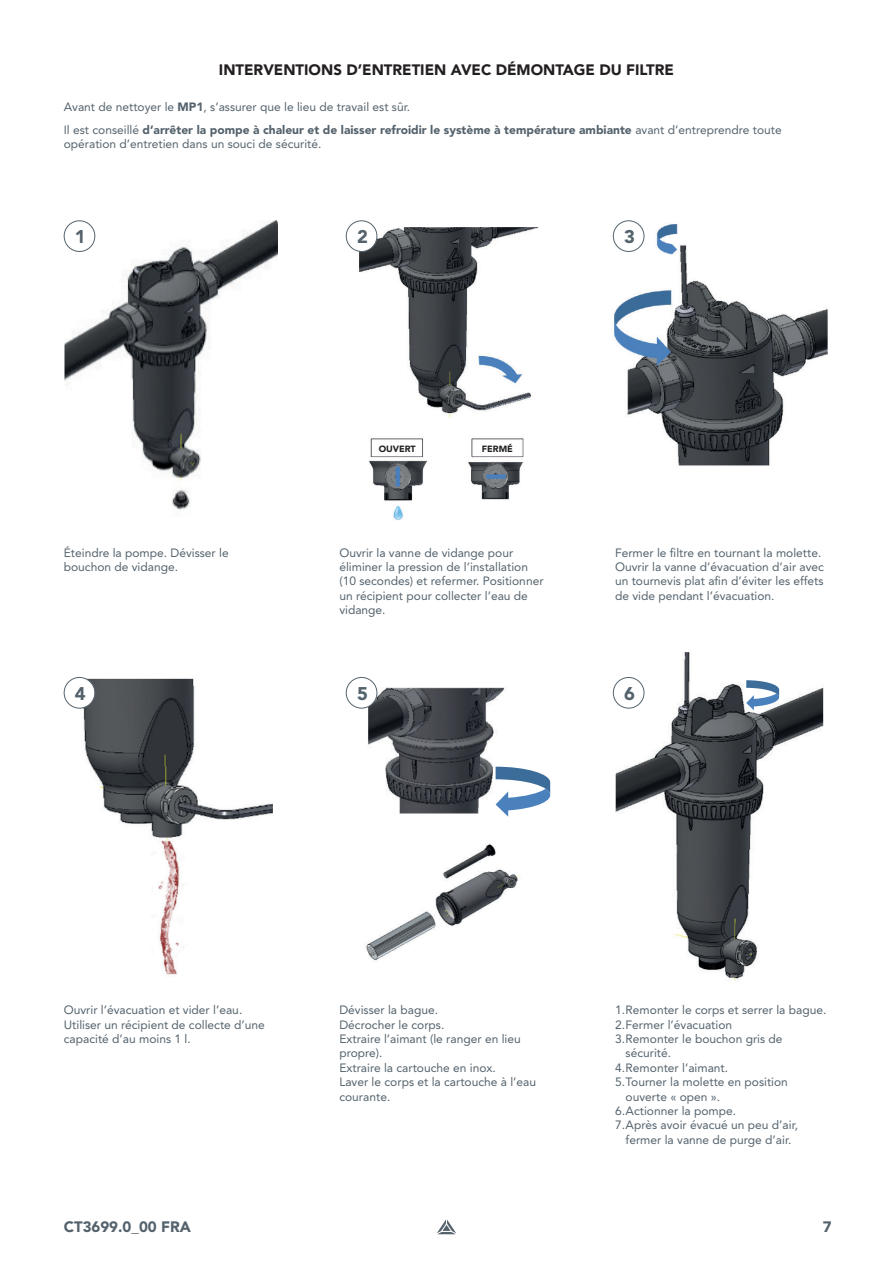
<style>
.page{position:relative;width:893px;height:1263px;background:#fff}
.page>*{position:absolute;margin:0;border:0;box-sizing:border-box;transform-origin:0 0}
.t1{font:900 18.3px "Avenir LT Pro";color:#54626c}
.t2{font:900 15px "Avenir LT Pro";color:#231f20}
.t3{font:900 15px "Avenir LT Pro";color:#54626c}
.t4{font:12px/14.4px "Avenir LT Pro";color:#54626c}
.t5{font:900 9px "Avenir LT Pro";color:#231f20}
.s1{font-weight:900}
</style>
<div class="page">
<svg style="left:437px;top:1219px;width:19px;height:15px"></svg>
<img style="left:365px;top:844px;width:154px;height:117px">
<img style="left:367px;top:688px;width:138px;height:126px">
<svg style="left:496px;top:767px;width:55px;height:50px"></svg>
<img style="left:616px;top:652px;width:197px;height:329px">
<svg style="left:746px;top:680px;width:34px;height:30px"></svg>
<img style="left:65px;top:679px;width:208px;height:296px">
<img style="left:613px;top:223px;width:214px;height:243px">
<img style="left:369px;top:438px;width:155px;height:82px">
<img style="left:64px;top:220px;width:214px;height:290px">
<img style="left:346px;top:227px;width:193px;height:191px">
<div style="left:64px;top:221px;width:31px;height:30px;background:#fff;border-radius:50%"></div>
<div style="left:64px;top:220px;width:31px;height:32px;border:1px solid #55636c;border-radius:50%"></div>
<div style="left:64px;top:677px;width:31px;height:31px;background:#fff;border-radius:50%"></div>
<div style="left:64px;top:677px;width:31px;height:31px;border:1px solid #55636c;border-radius:50%"></div>
<div style="left:346px;top:221px;width:31px;height:30px;background:#fff;border-radius:50%"></div>
<div style="left:346px;top:220px;width:31px;height:32px;border:1px solid #55636c;border-radius:50%"></div>
<div style="left:346px;top:677px;width:31px;height:31px;background:#fff;border-radius:50%"></div>
<div style="left:346px;top:677px;width:31px;height:31px;border:1px solid #55636c;border-radius:50%"></div>
<div style="left:613px;top:221px;width:31px;height:30px;background:#fff;border-radius:50%"></div>
<div style="left:613px;top:220px;width:31px;height:32px;border:1px solid #55636c;border-radius:50%"></div>
<div style="left:613px;top:677px;width:31px;height:31px;background:#fff;border-radius:50%"></div>
<div style="left:613px;top:677px;width:31px;height:31px;border:1px solid #55636c;border-radius:50%"></div>
<div style="left:378px;top:441px;width:39px;height:15px;background:#fff"></div>
<div style="left:476px;top:441px;width:43px;height:14px;background:#fff"></div>
<p class="t2" style="left:219px;top:61px;width:457px">INTERVENTIONS D’ENTRETIEN AVEC DÉMONTAGE DU FILTRE</p>
<p class="t4" style="left:64px;top:100px;width:348px">Avant de nettoyer le <span class="s1">MP1</span>, s’assurer que le lieu de travail est sûr.</p>
<p class="t4" style="left:64px;top:123px;width:719px">Il est conseillé <span class="s1">d’arrêter la pompe à chaleur et de laisser refroidir le système à température ambiante</span> avant d’entreprendre toute opération d’entretien dans un souci de sécurité.</p>
<p class="t1" style="left:75px;top:226px;width:12px">1</p>
<p class="t1" style="left:357px;top:226px;width:12px">2</p>
<p class="t1" style="left:624px;top:226px;width:12px">3</p>
<p class="t5" style="left:379px;top:443px;width:38px">OUVERT</p>
<p class="t5" style="left:482px;top:443px;width:33px">FERMÉ</p>
<p class="t4" style="left:64px;top:545px;width:166px">Éteindre la pompe. Dévisser le bouchon de vidange.</p>
<p class="t4" style="left:339px;top:545px;width:206px">Ouvrir la vanne de vidange pour éliminer la pression de l’installation (10 secondes) et refermer. Positionner un récipient pour collecter l’eau de vidange.</p>
<p class="t4" style="left:615px;top:545px;width:211px">Fermer le filtre en tournant la molette.<br>Ouvrir la vanne d’évacuation d’air avec un tournevis plat afin d’éviter les effets de vide pendant l’évacuation.</p>
<p class="t1" style="left:75px;top:682px;width:12px">4</p>
<p class="t1" style="left:357px;top:682px;width:12px">5</p>
<p class="t1" style="left:624px;top:682px;width:12px">6</p>
<p class="t4" style="left:64px;top:1003px;width:203px">Ouvrir l’évacuation et vider l’eau.<br>Utiliser un récipient de collecte d’une capacité d’au moins 1 l.</p>
<p class="t3" style="left:64px;top:1218px;width:129px">CT3699.0_00 FRA</p>
<p class="t4" style="left:339px;top:1003px;width:198px">Dévisser la bague.<br>Décrocher le corps.<br>Extraire l’aimant (le ranger en lieu propre).<br>Extraire la cartouche en inox.<br>Laver le corps et la cartouche à l’eau courante.</p>
<p class="t4" style="left:615px;top:1003px;width:213px">1.Remonter le corps et serrer la bague.</p>
<p class="t4" style="left:615px;top:1017px;width:119px">2.Fermer l’évacuation</p>
<p class="t4" style="left:626px;top:1031px;width:158px;text-indent:-11px">3.Remonter le bouchon gris de sécurité.</p>
<p class="t4" style="left:615px;top:1060px;width:115px">4.Remonter l’aimant.</p>
<p class="t4" style="left:626px;top:1075px;width:164px;text-indent:-11px">5.Tourner la molette en position ouverte « open ».</p>
<p class="t4" style="left:615px;top:1103px;width:123px">6.Actionner la pompe.</p>
<p class="t4" style="left:615px;top:1118px;width:185px;text-align:center">7.Après avoir évacué un peu d’air, fermer la vanne de purge d’air.</p>
<p class="t3" style="left:823px;top:1218px;width:10px">7</p>
</div>
